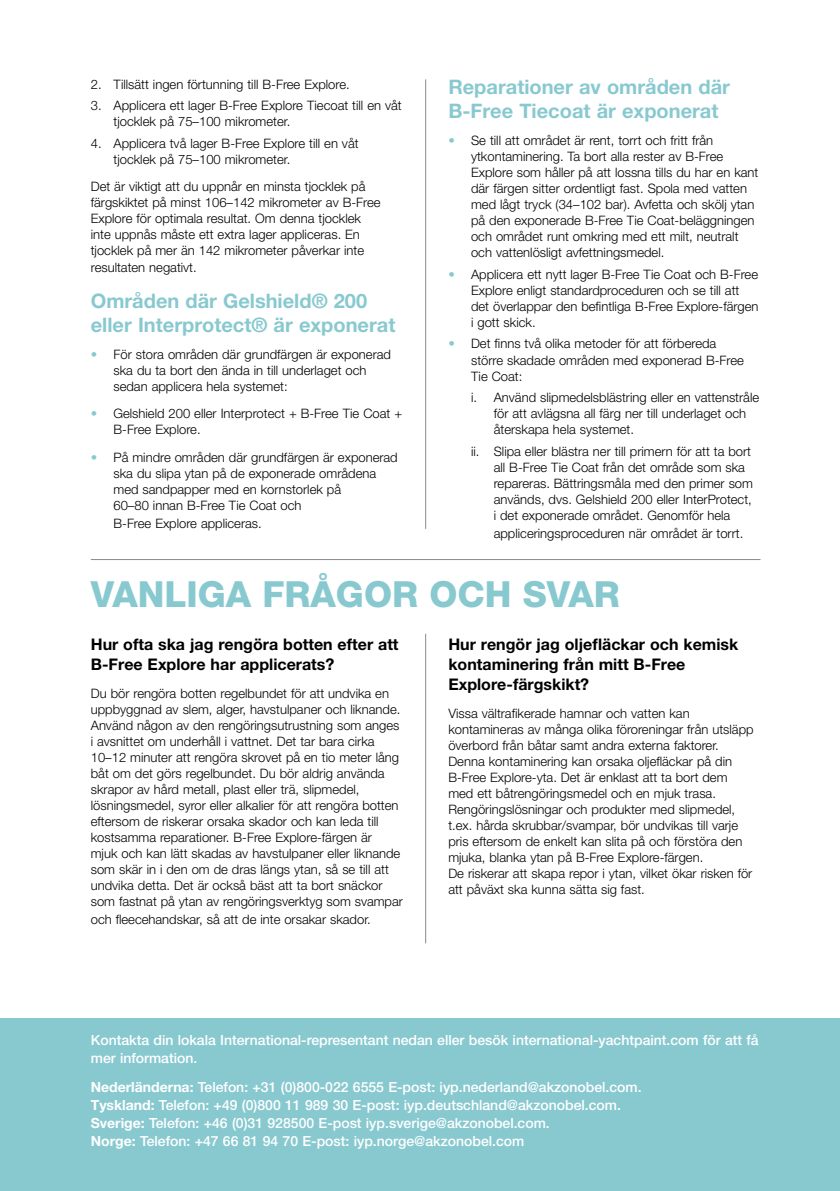
<style>
.page{position:relative;width:840px;height:1191px;background:#fff}
.page>*{position:absolute;margin:0;border:0;box-sizing:border-box;transform-origin:0 0}
.t1{font:800 36px "Helvetica Neue LT Pro";color:#88c9d0}
.t2{font:700 20px/24px "Helvetica Neue LT Pro";color:#88c9d0}
.t3{font:700 16px/20px "Helvetica Neue LT Pro";color:#000}
.t4{font:500 14px/18px "Helvetica Neue LT Pro";color:#fff}
.t5{font:300 13px/16px "Helvetica Neue LT Pro";color:#000}
.s1{color:#88c9d0}
.s2{font-weight:700}
</style>
<div class="page">
<hr style="left:425px;top:79px;width:1px;height:450px;background:#898a8d">
<div style="left:0;top:1018px;width:839px;height:173px;background:#88c9d0"></div>
<hr style="left:425px;top:634px;width:1px;height:309px;background:#898a8d">
<hr style="left:91px;top:559px;width:669px;height:1px;background:#898a8d">
<h2 class="t2" style="left:448px;top:74px;width:283px">Reparationer av områden där<br>B-Free Tiecoat är exponerat</h2>
<p class="t5" style="left:471px;top:132px;width:289px;text-indent:-23px"><span class="s1">•</span> Se till att området är rent, torrt och fritt från ytkontaminering. Ta bort alla rester av B-Free Explore som håller på att lossna tills du har en kant där färgen sitter ordentligt fast. Spola med vatten med lågt tryck (34–102 bar). Avfetta och skölj ytan på den exponerade B-Free Tie Coat-beläggningen och området runt omkring med ett milt, neutralt och vattenlösligt avfettningsmedel.</p>
<p class="t5" style="left:471px;top:266px;width:289px;text-indent:-23px"><span class="s1">•</span> Applicera ett nytt lager B-Free Tie Coat och B-Free Explore enligt standardproceduren och se till att det överlappar den befintliga B-Free Explore-färgen i gott skick.</p>
<p class="t5" style="left:471px;top:335px;width:274px;text-indent:-23px"><span class="s1">•</span> Det finns två olika metoder för att förbereda större skadade områden med exponerad B-Free<br>Tie Coat:</p>
<p class="t5" style="left:493px;top:389px;width:267px;text-indent:-23px">i. Använd slipmedelsblästring eller en vattenstråle för att avlägsna all färg ner till underlaget och återskapa hela systemet.</p>
<p class="t5" style="left:493px;top:443px;width:260px;text-indent:-23px">ii. Slipa eller blästra ner till primern för att ta bort all B-Free Tie Coat från det område som ska repareras. Bättringsmåla med den primer som används, dvs. Gelshield 200 eller InterProtect, i det exponerade området. Genomför hela</p>
<p class="t5" style="left:493px;top:525px;width:251px">appliceringsproceduren när området är torrt.</p>
<h1 class="t1" style="left:91px;top:573px;width:530px">VANLIGA FRÅGOR OCH SVAR</h1>
<p class="t3" style="left:91px;top:634px;width:309px">Hur ofta ska jag rengöra botten efter att<br>B‑Free Explore har applicerats?</p>
<p class="t5" style="left:91px;top:684px;width:313px">Du bör rengöra botten regelbundet för att undvika en uppbyggnad av slem, alger, havstulpaner och liknande.<br>Använd någon av den rengöringsutrustning som anges i avsnittet om underhåll i vattnet. Det tar bara cirka 10–12 minuter att rengöra skrovet på en tio meter lång båt om det görs regelbundet. Du bör aldrig använda skrapor av hård metall, plast eller trä, slipmedel, lösningsmedel, syror eller alkalier för att rengöra botten eftersom de riskerar orsaka skador och kan leda till kostsamma reparationer. B-Free Explore-färgen är<br>mjuk och kan lätt skadas av havstulpaner eller liknande som skär in i den om de dras längs ytan, så se till att undvika detta. Det är också bäst att ta bort snäckor som fastnat på ytan av rengöringsverktyg som svampar</p>
<p class="t5" style="left:91px;top:910px;width:281px">och fleecehandskar, så att de inte orsakar skador.</p>
<p class="t5" style="left:91px;top:76px;width:260px">2. Tillsätt ingen förtunning till B-Free Explore.</p>
<p class="t5" style="left:113px;top:97px;width:289px;text-indent:-23px">3. Applicera ett lager B-Free Explore Tiecoat till en våt tjocklek på 75–100 mikrometer.</p>
<p class="t5" style="left:113px;top:135px;width:246px;text-indent:-23px">4. Applicera två lager B-Free Explore till en våt tjocklek på 75–100 mikrometer.</p>
<p class="t5" style="left:91px;top:178px;width:291px">Det är viktigt att du uppnår en minsta tjocklek på färgskiktet på minst 106–142 mikrometer av B-Free Explore för optimala resultat. Om denna tjocklek inte uppnås måste ett extra lager appliceras. En tjocklek på mer än 142 mikrometer påverkar inte resultaten negativt.</p>
<h2 class="t2" style="left:91px;top:288px;width:306px">Områden där Gelshield® 200 eller Interprotect® är exponerat</h2>
<p class="t5" style="left:113px;top:346px;width:279px;text-indent:-23px"><span class="s1">•</span> För stora områden där grundfärgen är exponerad ska du ta bort den ända in till underlaget och sedan applicera hela systemet:</p>
<p class="t5" style="left:113px;top:405px;width:290px;text-indent:-23px"><span class="s1">•</span> Gelshield 200 eller Interprotect + B-Free Tie Coat +<br>B-Free Explore.</p>
<p class="t5" style="left:113px;top:449px;width:285px;text-indent:-23px"><span class="s1">•</span> På mindre områden där grundfärgen är exponerad ska du slipa ytan på de exponerade områdena med sandpapper med en kornstorlek på<br>60–80 innan B-Free Tie Coat och</p>
<p class="t5" style="left:113px;top:515px;width:150px">B-Free Explore appliceras.</p>
<p class="t3" style="left:448px;top:634px;width:291px">Hur rengör jag oljefläckar och kemisk kontaminering från mitt B-Free<br>Explore-färgskikt?</p>
<p class="t5" style="left:448px;top:704px;width:306px">Vissa vältrafikerade hamnar och vatten kan kontamineras av många olika föroreningar från utsläpp överbord från båtar samt andra externa faktorer.<br>Denna kontaminering kan orsaka oljefläckar på din B-Free Explore-yta. Det är enklast att ta bort dem med ett båtrengöringsmedel och en mjuk trasa.<br>Rengöringslösningar och produkter med slipmedel, t.ex. hårda skrubbar/svampar, bör undvikas till varje pris eftersom de enkelt kan slita på och förstöra den mjuka, blanka ytan på B-Free Explore-färgen.<br>De riskerar att skapa repor i ytan, vilket ökar risken för att påväxt ska kunna sätta sig fast.</p>
<p class="t4" style="left:91px;top:1031px;width:669px">Kontakta din lokala International-representant nedan eller besök international‑yachtpaint.com för att få mer information.</p>
<p class="t4" style="left:91px;top:1078px;width:552px"><span class="s2">Nederländerna:</span> Telefon: +31 (0)800‑022 6555 E-post: iyp.nederland@akzonobel.com.<br><span class="s2">Tyskland:</span> Telefon: +49 (0)800 11 989 30 E-post: iyp.deutschland@akzonobel.com.<br><span class="s2">Sverige:</span> Telefon: +46 (0)31 928500 E-post iyp.sverige@akzonobel.com.<br><span class="s2">Norge:</span> Telefon: +47 66 81 94 70 E-post: iyp.norge@akzonobel.com</p>
</div>
